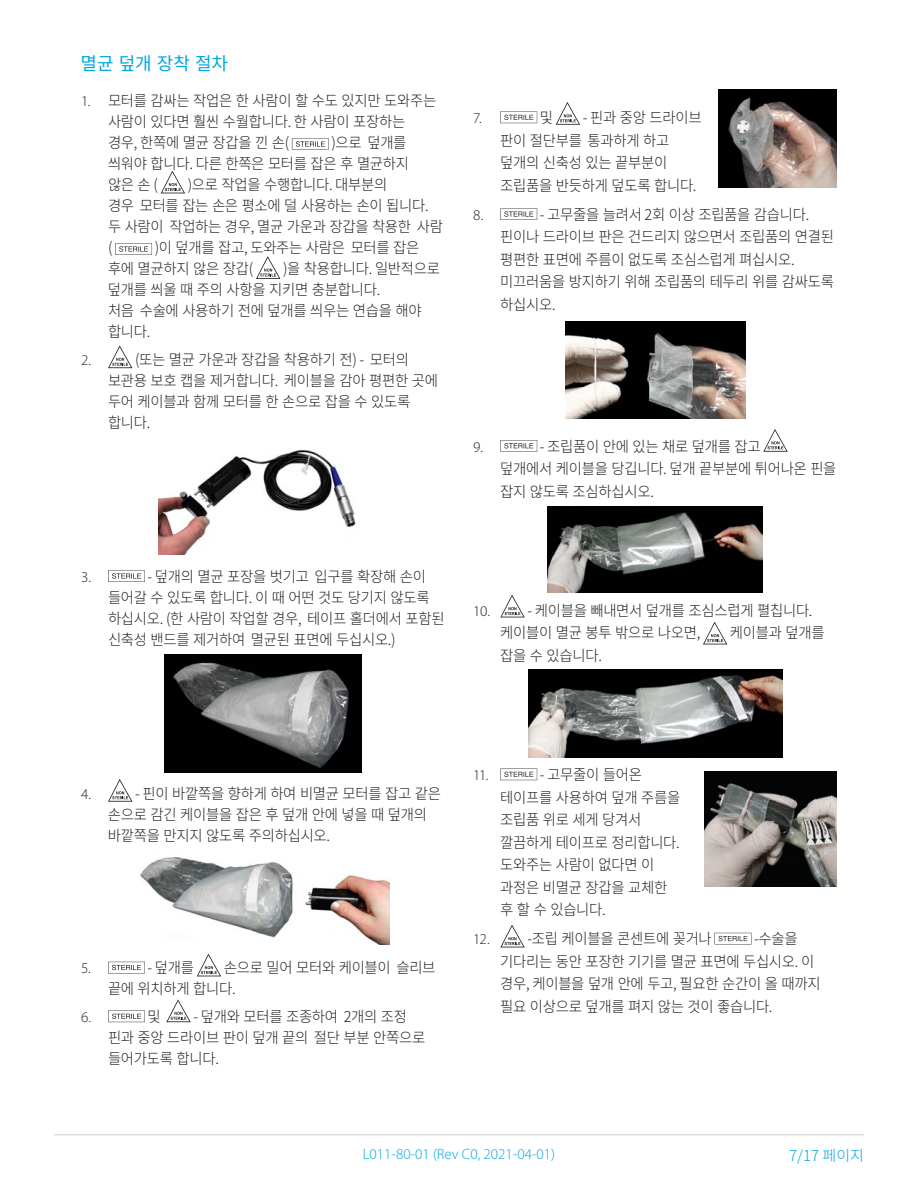
<style>
.page{position:relative;width:918px;height:1188px;background:#fff}
.page>*{position:absolute;margin:0;border:0;box-sizing:border-box;transform-origin:0 0}
.Heading1{font:18px "Noto Sans KR";color:#00a6e4}
.t1{font:300 15px/21px "Noto Sans KR";letter-spacing:-.02em;color:#231f20;scale:.96 1}
.t2{font:300 15px "Myriad Pro";color:#00a6e4}
.t3{font:300 15px "Myriad Pro";color:#231f20}
.t4{font:300 15px "Noto Sans KR";color:#00a6e4}
.s1{font-family:"Myriad Pro"}
</style>
<div class="page">
<hr style="left:54px;top:1134px;width:810px;height:2px;background:#ddddde">
<svg style="left:292px;top:138px;width:37px;height:12px"></svg>
<svg style="left:161px;top:171px;width:24px;height:22px"></svg>
<svg style="left:115px;top:243px;width:37px;height:12px"></svg>
<svg style="left:256px;top:256px;width:24px;height:23px"></svg>
<svg style="left:108px;top:345px;width:24px;height:23px"></svg>
<svg style="left:108px;top:570px;width:37px;height:12px"></svg>
<svg style="left:108px;top:779px;width:24px;height:23px"></svg>
<svg style="left:108px;top:962px;width:37px;height:11px"></svg>
<svg style="left:197px;top:954px;width:24px;height:22px"></svg>
<svg style="left:108px;top:1010px;width:37px;height:12px"></svg>
<svg style="left:166px;top:999px;width:25px;height:23px"></svg>
<img style="left:158px;top:449px;width:198px;height:105px">
<img style="left:165px;top:654px;width:196px;height:118px">
<img style="left:140px;top:857px;width:250px;height:88px">
<svg style="left:500px;top:112px;width:37px;height:11px"></svg>
<svg style="left:556px;top:102px;width:24px;height:23px"></svg>
<svg style="left:500px;top:208px;width:37px;height:12px"></svg>
<svg style="left:500px;top:440px;width:37px;height:12px"></svg>
<svg style="left:763px;top:429px;width:25px;height:23px"></svg>
<svg style="left:500px;top:595px;width:25px;height:22px"></svg>
<svg style="left:703px;top:622px;width:24px;height:22px"></svg>
<svg style="left:500px;top:769px;width:37px;height:11px"></svg>
<svg style="left:500px;top:925px;width:25px;height:22px"></svg>
<svg style="left:715px;top:933px;width:36px;height:9px"></svg>
<img style="left:719px;top:89px;width:118px;height:98px">
<img style="left:566px;top:321px;width:179px;height:98px">
<img style="left:548px;top:507px;width:214px;height:85px">
<img style="left:528px;top:669px;width:255px;height:89px">
<img style="left:704px;top:771px;width:133px;height:115px">
<p class="Heading1" style="left:81px;top:53px;width:149px">멸균 덮개 장착 절차</p>
<p class="t1" style="left:108px;top:91px;width:343px;text-indent:-27px"><span class="s1">1.</span> 모터를 감싸는 작업은 한 사람이 할 수도 있지만 도와주는 사람이 있다면 훨씬 수월합니다. 한 사람이 포장하는 경우, 한쪽에 멸균 장갑을 낀 손(</p>
<p class="t1" style="left:108px;top:133px;width:315px;text-indent:223px">)으로 덮개를 씌워야 합니다. 다른 한쪽은 모터를 잡은 후 멸균하지 않은 손(</p>
<p class="t1" style="left:108px;top:175px;width:350px;text-indent:80px">)으로 작업을 수행합니다. 대부분의<br>경우 모터를 잡는 손은 평소에 덜 사용하는 손이 됩니다. 두 사람이 작업하는 경우, 멸균 가운과 장갑을 착용한 사람 (</p>
<p class="t1" style="left:108px;top:238px;width:326px;text-indent:47px">)이 덮개를 잡고, 도와주는 사람은 모터를 잡은 후에 멸균하지 않은 장갑(</p>
<p class="t1" style="left:108px;top:259px;width:347px;text-indent:175px">)을 착용합니다. 일반적으로 덮개를 씌울 때 주의 사항을 지키면 충분합니다.<br>처음 수술에 사용하기 전에 덮개를 씌우는 연습을 해야 합니다.</p>
<p class="t3" style="left:81px;top:351px;width:12px">2.</p>
<p class="t1" style="left:108px;top:350px;width:345px;text-indent:27px">(또는 멸균 가운과 장갑을 착용하기 전) - 모터의 보관용 보호 캡을 제거합니다. 케이블을 감아 평편한 곳에 두어 케이블과 함께 모터를 한 손으로 잡을 수 있도록 합니다.</p>
<p class="t3" style="left:81px;top:568px;width:12px">3.</p>
<p class="t1" style="left:108px;top:566px;width:352px;text-indent:40px">- 덮개의 멸균 포장을 벗기고 입구를 확장해 손이 들어갈 수 있도록 합니다. 이 때 어떤 것도 당기지 않도록 하십시오. (한 사람이 작업할 경우, 테이프 홀더에서 포함된 신축성 밴드를 제거하여 멸균된 표면에 두십시오.)</p>
<p class="t3" style="left:473px;top:109px;width:10px">7.</p>
<p class="t1" style="left:540px;top:108px;width:15px">및</p>
<p class="t1" style="left:500px;top:107px;width:211px;line-height:22.5px;text-indent:82px">- 핀과 중앙 드라이브 판이 절단부를 통과하게 하고 덮개의 신축성 있는 끝부분이 조립품을 반듯하게 덮도록 합니다.</p>
<p class="t3" style="left:473px;top:206px;width:12px">8.</p>
<p class="t1" style="left:500px;top:204px;width:349px;line-height:22.5px;text-indent:40px">- 고무줄을 늘려서 2회 이상 조립품을 감습니다. 핀이나 드라이브 판은 건드리지 않으면서 조립품의 연결된 평편한 표면에 주름이 없도록 조심스럽게 펴십시오. 미끄러움을 방지하기 위해 조립품의 테두리 위를 감싸도록 하십시오.</p>
<p class="t3" style="left:473px;top:438px;width:11px">9.</p>
<p class="t1" style="left:500px;top:435px;width:352px;line-height:22.5px;text-indent:40px">- 조립품이 안에 있는 채로 덮개를 잡고<br>덮개에서 케이블을 당깁니다. 덮개 끝부분에 튀어나온 핀을 잡지 않도록 조심하십시오.</p>
<p class="t3" style="left:473px;top:602px;width:18px">10.</p>
<p class="t1" style="left:500px;top:600px;width:327px;line-height:22.5px;text-indent:27px">- 케이블을 빼내면서 덮개를 조심스럽게 펼칩니다. 케이블이 멸균 봉투 밖으로 나오면,</p>
<p class="t1" style="left:730px;top:623px;width:100px">케이블과 덮개를</p>
<p class="t1" style="left:500px;top:645px;width:108px">잡을 수 있습니다.</p>
<p class="t3" style="left:81px;top:785px;width:12px">4.</p>
<p class="t1" style="left:108px;top:783px;width:349px;text-indent:27px">- 핀이 바깥쪽을 향하게 하여 비멸균 모터를 잡고 같은 손으로 감긴 케이블을 잡은 후 덮개 안에 넣을 때 덮개의 바깥쪽을 만지지 않도록 주의하십시오.</p>
<p class="t3" style="left:81px;top:959px;width:11px">5.</p>
<p class="t1" style="left:148px;top:958px;width:50px">- 덮개를</p>
<p class="t1" style="left:108px;top:958px;width:343px;text-indent:116px">손으로 밀어 모터와 케이블이 슬리브 끝에 위치하게 합니다.</p>
<p class="t3" style="left:81px;top:1008px;width:12px">6.</p>
<p class="t1" style="left:148px;top:1006px;width:15px">및</p>
<p class="t1" style="left:108px;top:1006px;width:332px;text-indent:85px">- 덮개와 모터를 조종하여 2개의 조정 핀과 중앙 드라이브 판이 덮개 끝의 절단 부분 안쪽으로 들어가도록 합니다.</p>
<p class="t3" style="left:473px;top:766px;width:17px">11.</p>
<p class="t1" style="left:500px;top:764px;width:189px;line-height:22.5px;text-indent:40px">- 고무줄이 들어온 테이프를 사용하여 덮개 주름을 조립품 위로 세게 당겨서 깔끔하게 테이프로 정리합니다. 도와주는 사람이 없다면 이 과정은 비멸균 장갑을 교체한 후 할 수 있습니다.</p>
<p class="t3" style="left:473px;top:930px;width:18px">12.</p>
<p class="t1" style="left:527px;top:929px;width:194px">-조립 케이블을 콘센트에 꽂거나</p>
<p class="t1" style="left:500px;top:928px;width:335px;line-height:22.5px;text-indent:254px">-수술을 기다리는 동안 포장한 기기를 멸균 표면에 두십시오. 이 경우, 케이블을 덮개 안에 두고, 필요한 순간이 올 때까지 필요 이상으로 덮개를 펴지 않는 것이 좋습니다.</p>
<p class="t2" style="left:363px;top:1145px;width:194px">L011-80-01 (Rev C0, 2021-04-01)</p>
<p class="t4" style="left:789px;top:1147px;width:76px">7/17 페이지</p>
</div>
